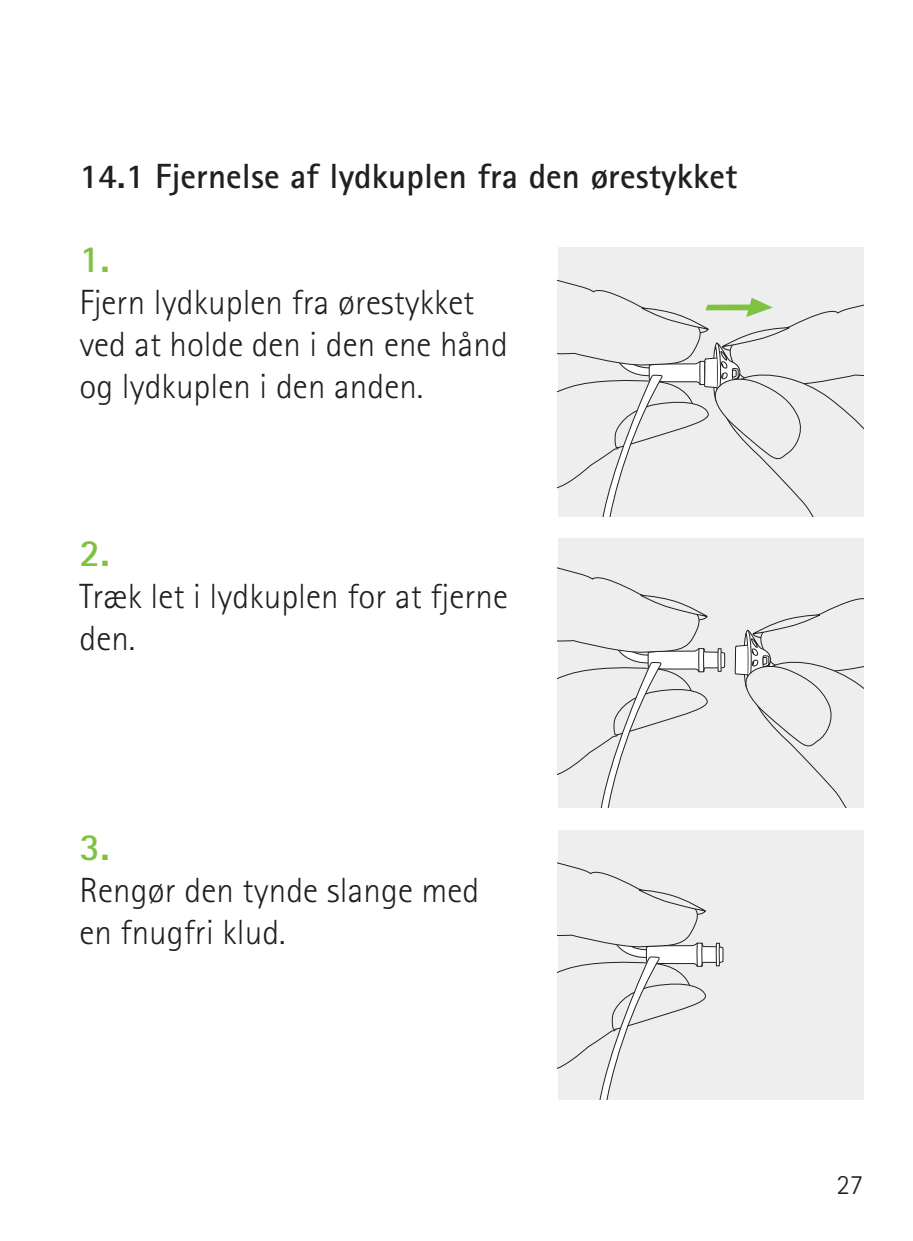
<style>
.page{position:relative;width:913px;height:1241px;background:#fff}
.page>*{position:absolute;margin:0;border:0;box-sizing:border-box;transform-origin:0 0}
.t1{font:700 38.5px "Rotis Sans Serif Pro";color:#7fc241}
.t2{font:300 35px/42px "Rotis Sans Serif Pro";letter-spacing:.005em;color:#231f20}
.t3{font:700 35px "Rotis Sans Serif Pro";letter-spacing:.005em;color:#231f20}
.t4{font:300 28px "Rotis Sans Serif Pro";color:#231f20}
</style>
<div class="page">
<div style="left:558px;top:247px;width:305px;height:269px;background:#eeeeef"></div>
<svg style="left:558px;top:280px;width:305px;height:236px"></svg>
<div style="left:558px;top:538px;width:305px;height:269px;background:#eeeeef"></div>
<svg style="left:558px;top:567px;width:167px;height:240px"></svg>
<svg style="left:734px;top:598px;width:129px;height:209px"></svg>
<div style="left:558px;top:830px;width:305px;height:269px;background:#eeeeef"></div>
<svg style="left:558px;top:862px;width:166px;height:237px"></svg>
<p class="t3" style="left:79px;top:153px;width:659px">14.1 Fjernelse af lydkuplen fra den ørestykket</p>
<p class="t1" style="left:79px;top:234px;width:32px">1.</p>
<p class="t2" style="left:79px;top:281px;width:430px">Fjern lydkuplen fra ørestykket ved at holde den i den ene hånd og lydkuplen i den anden.</p>
<p class="t1" style="left:79px;top:528px;width:32px">2.</p>
<p class="t2" style="left:79px;top:575px;width:430px">Træk let i lydkuplen for at fjerne den.</p>
<p class="t1" style="left:79px;top:822px;width:32px">3.</p>
<p class="t2" style="left:79px;top:869px;width:401px">Rengør den tynde slange med en fnugfri klud.</p>
<p class="t4" style="left:836px;top:1168px;width:28px">27</p>
</div>
